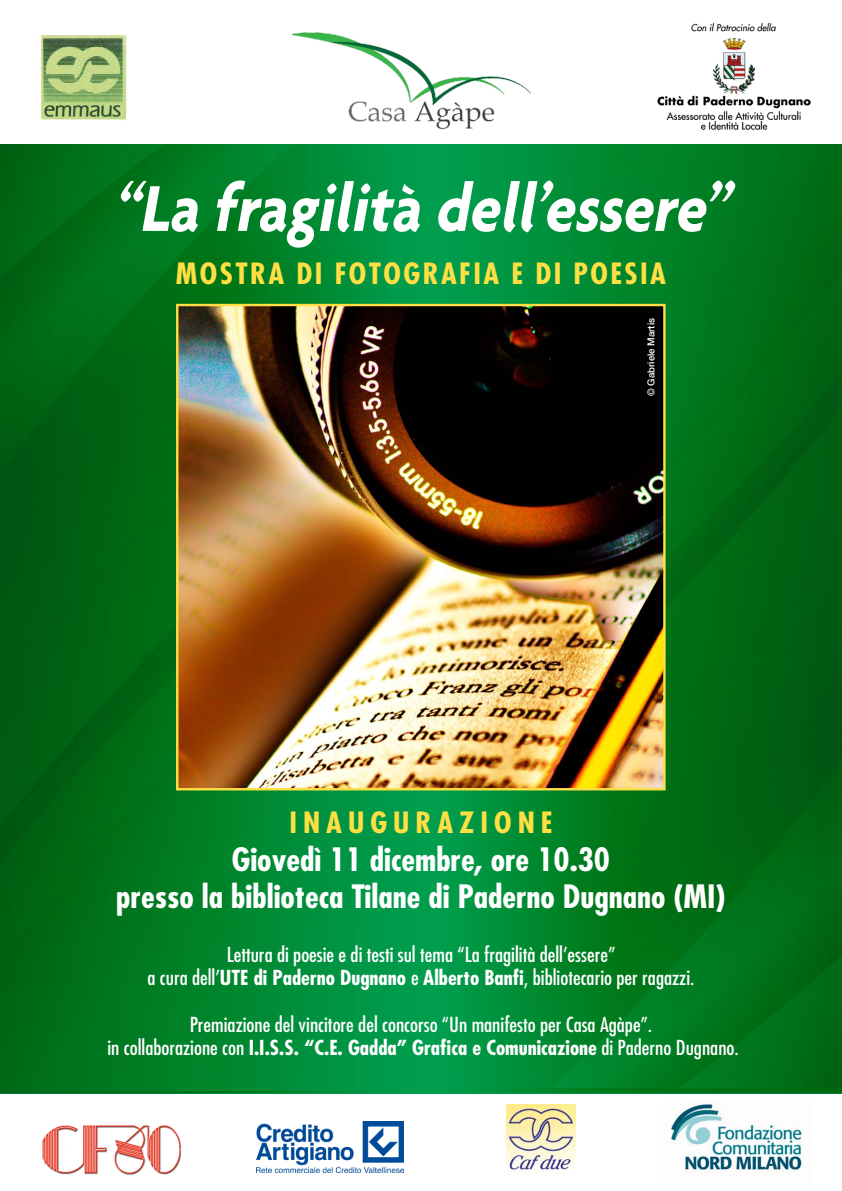
<style>
.page{position:relative;width:842px;height:1191px;background:#fff}
.page>*{position:absolute;margin:0;border:0;box-sizing:border-box;transform-origin:0 0}
.t1{font:italic 700 70px "Agenda";color:#fff;scale:.88 1}
.t2{font:700 condensed 31.4px/37px "Futura";color:#fff;text-align:center;scale:1.05 1}
.t3{font:700 condensed 28.5px "Futura";letter-spacing:.12em;color:#ffdf43;scale:1.05 1}
.t4{font:700 condensed 28.5px "Futura";letter-spacing:.2em;color:#ffdf43;scale:1.05 1}
.t5{font:condensed 20.1px/23.3px "Futura";color:#fff;text-align:center;scale:1.05 1}
.t6{font:500 9.6px "Helvetica Neue";color:#fff}
.s1{font-weight:700}
</style>
<div class="page">
<img style="left:42px;top:1125px;width:140px;height:50px">
<img style="left:671px;top:1103px;width:131px;height:70px">
<img style="left:256px;top:1121px;width:147px;height:51px">
<img style="left:0;top:145px;width:282px;height:945px">
<img style="left:282px;top:145px;width:560px;height:943px">
<img style="left:179px;top:307px;width:484px;height:480px">
<div style="left:176px;top:304px;width:490px;height:486px;border:2px solid #ffdf43"></div>
<img style="left:657px;top:22px;width:154px;height:108px">
<img style="left:40px;top:34px;width:87px;height:86px">
<img style="left:293px;top:32px;width:237px;height:98px">
<img style="left:507px;top:1104px;width:69px;height:70px">
<h1 class="t1" style="left:113px;top:166px;width:718px">“La fragilità dell’essere”</h1>
<h3 class="t3" style="left:176px;top:256px;width:466px">mostra di fotografia e di poesia</h3>
<p class="t6" style="left:645px;top:396px;width:79px;rotate:-90deg">© Gabriele Martis</p>
<h3 class="t4" style="left:289px;top:804px;width:252px">Inaugurazione</h3>
<h2 class="t2" style="left:116px;top:841px;width:582px">Giovedì 11 dicembre, ore 10.30<br>presso la biblioteca Tilane di Paderno Dugnano (MI)</h2>
<p class="t5" style="left:147px;top:942px;width:522px">Lettura di poesie e di testi sul tema “La fragilità dell’essere”<br>a cura dell’<span class="s1">Ute di Paderno Dugnano</span> e <span class="s1">Alberto Banfi</span>, bibliotecario per ragazzi.</p>
<p class="t5" style="left:107px;top:1012px;width:603px">Premiazione del vincitore del concorso “Un manifesto per Casa Agàpe”.<br>in collaborazione con <span class="s1">I.I.S.S. “C.E. Gadda” Grafica e Comunicazione</span> di Paderno Dugnano.</p>
</div>
